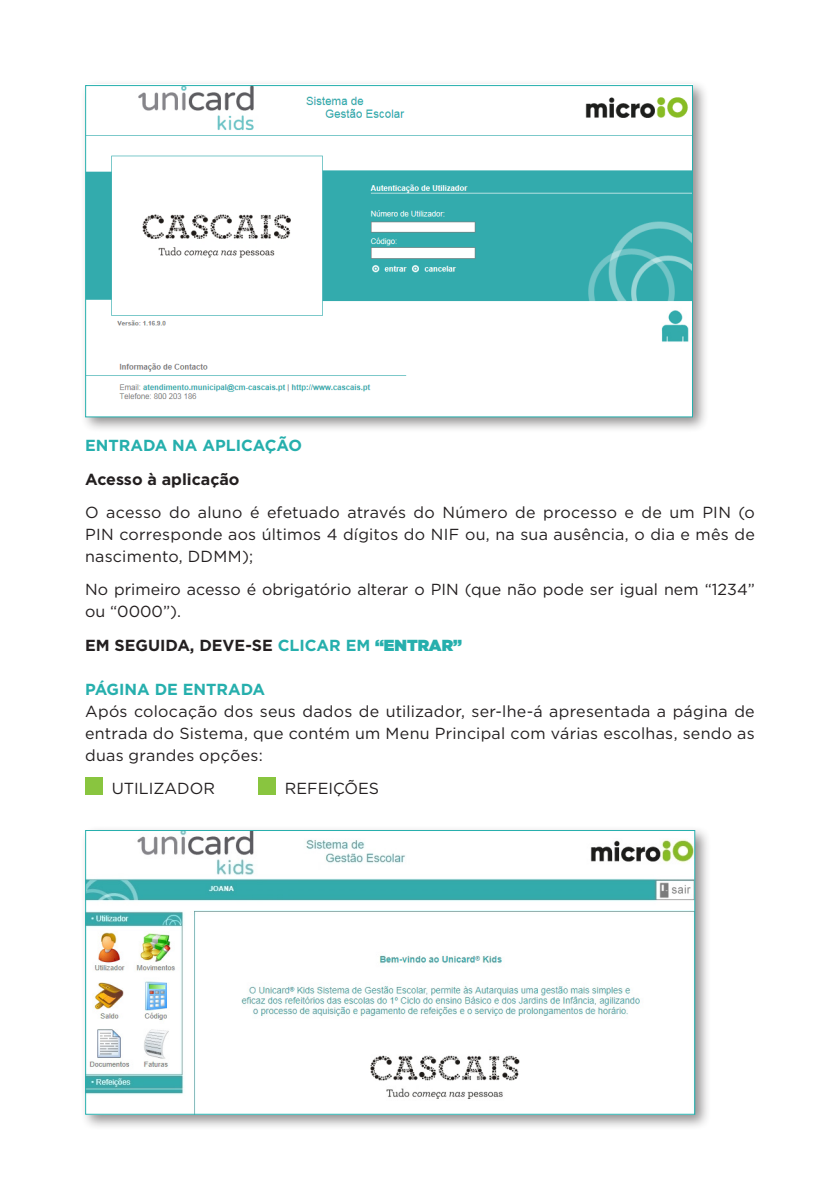
<style>
.page{position:relative;width:840px;height:1191px;background:#fff}
.page>*{position:absolute;margin:0;border:0;box-sizing:border-box;transform-origin:0 0}
.TEXTO-COM-ESPAÇO{font:16px/22px "Gotham";letter-spacing:.005em;color:#231f20;text-align:justify}
.TEXTO-COM-ESPAÇO-2{font:700 16px "Gotham";color:#231f20}
.t1{font:700 16px "Gotham";color:#26afad}
.s1{color:#26afad}
.s2{font-weight:900;color:#26afad}
</style>
<div class="page">
<div style="left:80px;top:79px;width:628px;height:354px;background:#231f20;opacity:.5"></div>
<img style="left:87px;top:87px;width:603px;height:328px">
<div style="left:85px;top:777px;width:17px;height:17px;background:#89c53f"></div>
<div style="left:258px;top:777px;width:17px;height:17px;background:#89c53f"></div>
<div style="left:80px;top:825px;width:630px;height:306px;background:#231f20;opacity:.5"></div>
<img style="left:87px;top:832px;width:605px;height:280px">
<div style="left:85px;top:830px;width:609px;height:284px;border:1px solid #26afad"></div>
<p class="t1" style="left:85px;top:435px;width:218px">ENTRADA NA APLICAÇÃO</p>
<p class="TEXTO-COM-ESPAÇO-2" style="left:85px;top:468px;width:156px">Acesso à aplicação</p>
<p class="TEXTO-COM-ESPAÇO" style="left:85px;top:501px;width:671px">O acesso do aluno é efetuado através do Número de processo e de um PIN (o PIN corresponde aos últimos 4 dígitos do NIF ou, na sua ausência, o dia e mês de nascimento, DDMM);</p>
<p class="TEXTO-COM-ESPAÇO" style="left:85px;top:578px;width:670px">No primeiro acesso é obrigatório alterar o PIN (que não pode ser igual nem “1234” ou “0000”).</p>
<p class="TEXTO-COM-ESPAÇO-2" style="left:85px;top:634px;width:378px">EM SEGUIDA, DEVE-SE <span class="s1">CLICAR EM</span> <span class="s2">“ENTRAR”</span></p>
<p class="t1" style="left:85px;top:678px;width:181px">PÁGINA DE ENTRADA</p>
<p class="TEXTO-COM-ESPAÇO" style="left:85px;top:700px;width:670px">Após colocação dos seus dados de utilizador, ser-lhe-á apresentada a página de entrada do Sistema, que contém um Menu Principal com várias escolhas, sendo as duas grandes opções:</p>
<p class="TEXTO-COM-ESPAÇO" style="left:112px;top:777px;width:105px">UTILIZADOR</p>
<p class="TEXTO-COM-ESPAÇO" style="left:285px;top:777px;width:96px">REFEIÇÕES</p>
</div>
